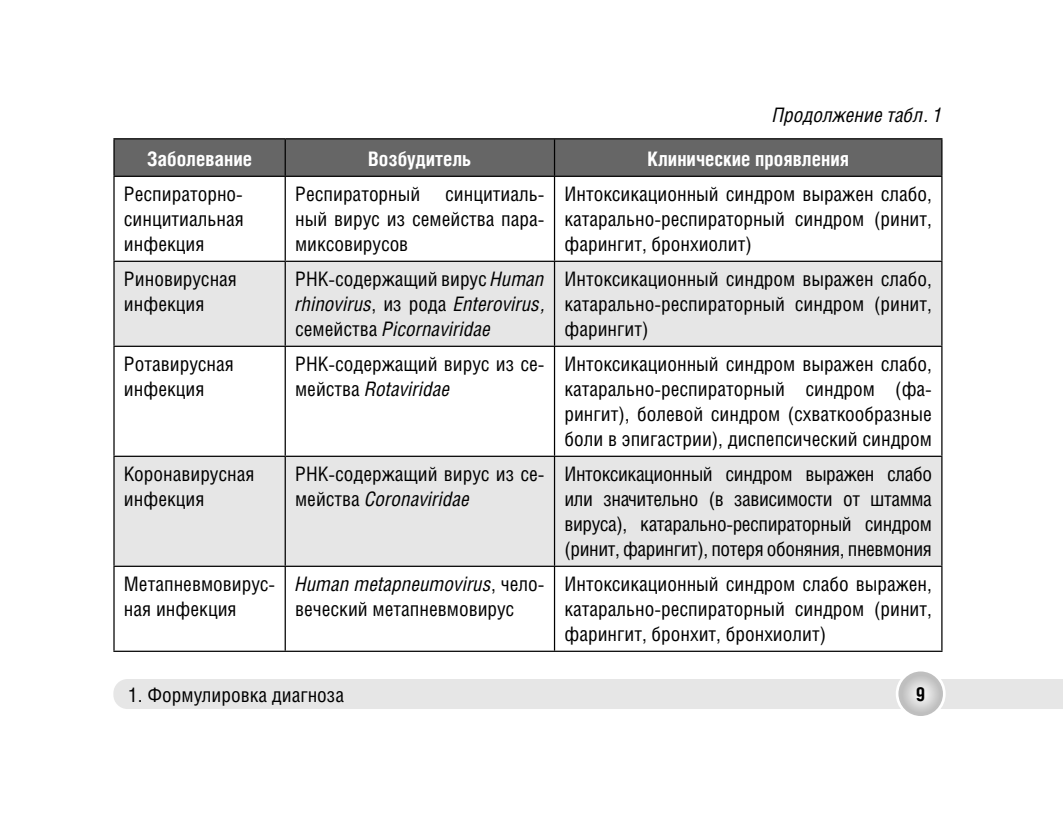
<style>
.page{position:relative;width:1063px;height:815px;background:#fff}
.page>*{position:absolute;margin:0;border:0;box-sizing:border-box;transform-origin:0 0}
.t1{font:20px/25px "Helios Cond C";color:#000;text-align:justify}
.t2{font:italic 20px/25px "Helios Cond C";color:#000;text-align:justify}
.t3{font:700 20px "Helios Cond C";color:#fff}
.t4{font:700 19.25px "Helios Cond C";color:#000}
.s1{font-style:normal}
.s2{font-style:italic}
</style>
<div class="page">
<div style="left:113px;top:679px;width:950px;height:30px;background:#e6e6e6"></div>
<svg style="left:897px;top:670px;width:47px;height:47px"></svg>
<div style="left:896px;top:669px;width:50px;height:50px;border:3px solid #fff;border-radius:50%"></div>
<div style="left:115px;top:139px;width:826px;height:37px;background:#666"></div>
<svg style="left:115px;top:262px;width:826px;height:304px;fill:#e6e6e6"></svg>
<hr style="left:285px;top:139px;width:1px;height:37px;background:#000">
<hr style="left:554px;top:139px;width:1px;height:37px;background:#000">
<hr style="left:285px;top:262px;width:1px;height:84px;background:#000">
<hr style="left:554px;top:262px;width:1px;height:84px;background:#000">
<hr style="left:113px;top:651px;width:830px;height:1px;background:#000">
<hr style="left:113px;top:177px;width:2px;height:84px;background:#000">
<hr style="left:113px;top:347px;width:2px;height:109px;background:#000">
<hr style="left:113px;top:567px;width:2px;height:84px;background:#000">
<hr style="left:285px;top:177px;width:1px;height:84px;background:#000">
<hr style="left:554px;top:177px;width:1px;height:84px;background:#000">
<hr style="left:941px;top:177px;width:2px;height:84px;background:#000">
<hr style="left:285px;top:347px;width:1px;height:109px;background:#000">
<hr style="left:554px;top:347px;width:1px;height:109px;background:#000">
<hr style="left:941px;top:347px;width:2px;height:109px;background:#000">
<hr style="left:285px;top:457px;width:1px;height:109px;background:#000">
<hr style="left:554px;top:457px;width:1px;height:109px;background:#000">
<hr style="left:285px;top:567px;width:1px;height:84px;background:#000">
<hr style="left:554px;top:567px;width:1px;height:84px;background:#000">
<hr style="left:941px;top:567px;width:2px;height:84px;background:#000">
<hr style="left:113px;top:138px;width:172px;height:1px;background:#000">
<hr style="left:113px;top:139px;width:2px;height:37px;background:#000">
<hr style="left:285px;top:138px;width:658px;height:1px;background:#000">
<hr style="left:941px;top:139px;width:2px;height:37px;background:#000">
<hr style="left:113px;top:176px;width:830px;height:1px;background:#000">
<hr style="left:113px;top:261px;width:172px;height:1px;background:#000">
<hr style="left:113px;top:262px;width:2px;height:84px;background:#000">
<hr style="left:285px;top:261px;width:658px;height:1px;background:#000">
<hr style="left:941px;top:262px;width:2px;height:84px;background:#000">
<hr style="left:113px;top:346px;width:830px;height:1px;background:#000">
<hr style="left:113px;top:456px;width:172px;height:1px;background:#000">
<hr style="left:113px;top:457px;width:2px;height:109px;background:#000">
<hr style="left:285px;top:456px;width:658px;height:1px;background:#000">
<hr style="left:941px;top:457px;width:2px;height:109px;background:#000">
<hr style="left:113px;top:566px;width:830px;height:1px;background:#000">
<p class="t2" style="left:773px;top:104px;width:171px">Продолжение табл. 1</p>
<p class="t3" style="left:147px;top:151px;width:107px">Заболевание</p>
<p class="t3" style="left:368px;top:151px;width:105px">Возбудитель</p>
<p class="t3" style="left:647px;top:151px;width:203px">Клинические проявления</p>
<p class="t1" style="left:124px;top:184px;width:121px">Респираторно&shy;синцитиальная инфекция</p>
<p class="t1" style="left:295px;top:184px;width:251px">Респираторный синцитиаль&shy;ный вирус из семейства пара&shy;миксовирусов</p>
<p class="t1" style="left:564px;top:184px;width:369px">Интоксикационный синдром выражен слабо, катарально-респираторный синдром (ринит, фарингит, бронхиолит)</p>
<p class="t1" style="left:124px;top:268px;width:115px">Риновирусная инфекция</p>
<p class="t2" style="left:295px;top:268px;width:251px"><span class="s1">РНК-содержащий вирус</span> Human rhinovirus<span class="s1">, из рода</span> Enterovirus, <span class="s1">семейства</span> Picornaviridae</p>
<p class="t1" style="left:564px;top:268px;width:369px">Интоксикационный синдром выражен слабо, катарально-респираторный синдром (ринит, фарингит)</p>
<p class="t1" style="left:124px;top:353px;width:111px">Ротавирусная инфекция</p>
<p class="t1" style="left:295px;top:353px;width:251px">РНК-содержащий вирус из се&shy;мейства <span class="s2">Rotaviridae</span></p>
<p class="t1" style="left:564px;top:353px;width:369px">Интоксикационный синдром выражен слабо, катарально-респираторный синдром (фа&shy;рингит), болевой синдром (схваткообразные боли в эпигастрии), диспепсический синдром</p>
<p class="t1" style="left:124px;top:463px;width:132px">Коронавирусная инфекция</p>
<p class="t1" style="left:295px;top:463px;width:251px">РНК-содержащий вирус из се&shy;мейства <span class="s2">Coronaviridae</span></p>
<p class="t1" style="left:564px;top:463px;width:369px">Интоксикационный синдром выражен слабо или значительно (в зависимости от штамма вируса), катарально-респираторный синдром (ринит, фарингит), потеря обоняния, пневмония</p>
<p class="t1" style="left:124px;top:573px;width:153px">Метапневмовирус&shy;ная инфекция</p>
<p class="t1" style="left:295px;top:573px;width:251px"><span class="s2">Human metapneumovirus</span>, чело&shy;веческий метапневмовирус</p>
<p class="t1" style="left:564px;top:573px;width:369px">Интоксикационный синдром слабо выражен, катарально-респираторный синдром (ринит, фарингит, бронхит, бронхиолит)</p>
<p class="t1" style="left:128px;top:684px;width:217px">1. Формулировка диагноза</p>
<p class="t4" style="left:916px;top:687px;width:11px">9</p>
</div>
